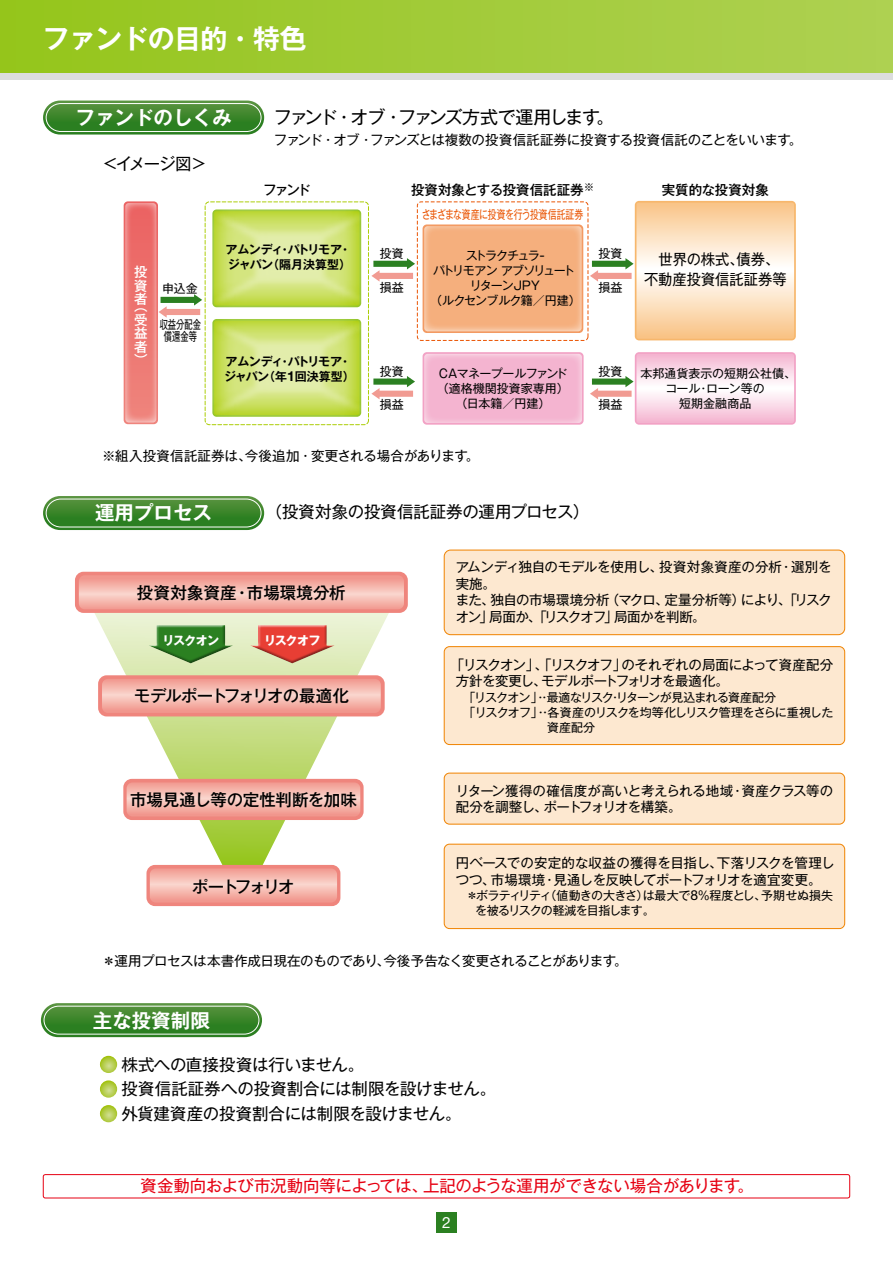
<style>
.page{position:relative;width:893px;height:1263px;background:#fff}
.page>*{position:absolute;margin:0;border:0;box-sizing:border-box;transform-origin:0 0}
.t1{font:700 27px "Gothic MB101 Pr 5 De";letter-spacing:-.025em;color:#fff}
.t2{font:700 19.5px "Gothic MB101 Pr 5 De";color:#fff}
.t3{font:18px "Gothic MB101 Pr 5";letter-spacing:-.11em;color:#000}
.t4{font:16.5px/24.6px "Gothic MB101 Pr 5";letter-spacing:-.015em;color:#000}
.t5{font:16.5px "Gothic MB101 Pr 5";letter-spacing:-.03em;color:#e60012}
.t6{font:500 16.5px "Gothic MB101 Pro";letter-spacing:-.055em;color:#000}
.t7{font:500 16.5px "Gothic MB101 Pro";letter-spacing:-.025em;color:#000}
.t8{font:500 16.5px "Gothic MB101 Pro";letter-spacing:.005em;color:#000}
.t9{font:500 16.5px "Gothic MB101 Pro";letter-spacing:-.125em;color:#000}
.t10{font:15.45px "Helvetica Neue LT Std";color:#fff}
.t11{font:15px/19.5px "Gothic MB101 Pr 5";color:#000;text-align:center;scale:.95 1}
.t12{font:13.5px/16.5px "Gothic MB101 Pr 5";letter-spacing:-.025em;color:#000}
.t13{font:13.5px "Gothic MB101 Pr 5";letter-spacing:.005em;color:#000}
.t14{font:500 13.5px "Gothic MB101 Pr 5";color:#000}
.t15{font:500 13.5px/13.5px "Gothic MB101 Pr 5";color:#fff;text-align:justify}
.t16{font:12px/15px "Gothic MB101 Pr 5";letter-spacing:-.045em;color:#000}
.t17{font:12px/15px "Gothic MB101 Pr 5";letter-spacing:-.07em;color:#000}
.t18{font:700 12px/15px "Gothic MB101 Pr 5 De";letter-spacing:-.045em;color:#000}
.t19{font:12px/15px "Gothic MB101 Pr 5";letter-spacing:-.095em;color:#000;text-align:center}
.t20{font:12px/15px "Gothic MB101 Pr 5";letter-spacing:-.015em;color:#000;text-align:center}
.t21{font:12px/15px "Gothic MB101 Pr 5";color:#000;text-align:center}
.t22{font:12px "Gothic MB101 Pr 5";letter-spacing:-.035em;color:#ea5504;scale:.74 1}
.t23{font:700 12px "Gothic MB101 Pr 5";letter-spacing:-.075em;color:#fff}
.t24{font:12px/12.1px "Gothic MB101 Pr 5";color:#000;text-align:center;scale:.69 1}
.s1{font-family:"Helvetica Neue";font-size:13.8px}
</style>
<div class="page">
<div style="left:0;top:0;width:893px;height:77px;background:linear-gradient(to right,#95c51c,#aed153)"></div>
<div style="left:0;top:74px;width:893px;height:6px;background:#dcdddd"></div>
<div style="left:436px;top:1212px;width:21px;height:21px;background:#2b8021"></div>
<svg style="left:94px;top:613px;width:295px;height:292px"></svg>
<div style="left:75px;top:572px;width:333px;height:41px;background:#ef857d;border-radius:9px"></div>
<svg style="left:79px;top:575px;width:325px;height:34px;background:#f5b3aa"></svg>
<div style="left:98px;top:675px;width:287px;height:41px;background:#ef857d;border-radius:9px"></div>
<svg style="left:102px;top:679px;width:279px;height:34px;background:#f5b4aa"></svg>
<div style="left:123px;top:779px;width:241px;height:41px;background:#ef857d;border-radius:9px"></div>
<svg style="left:127px;top:782px;width:233px;height:34px;background:#f5b4ab"></svg>
<div style="left:146px;top:865px;width:194px;height:41px;background:#ef857d;border-radius:8px"></div>
<svg style="left:150px;top:869px;width:187px;height:33px;background:#f5b5ac"></svg>
<div style="left:444px;top:550px;width:401px;height:85px;background:#fde8d0;border-radius:6px"></div>
<div style="left:444px;top:550px;width:401px;height:85px;border:1px solid #f08300;border-radius:6px"></div>
<div style="left:444px;top:647px;width:401px;height:97px;background:#fde8d0;border-radius:5px"></div>
<div style="left:444px;top:646px;width:401px;height:99px;border:1px solid #f08300;border-radius:5px"></div>
<div style="left:444px;top:773px;width:401px;height:51px;background:#fde8d0;border-radius:5px"></div>
<div style="left:444px;top:773px;width:401px;height:51px;border:1px solid #f08300;border-radius:5px"></div>
<div style="left:444px;top:844px;width:401px;height:84px;background:#fde8d0;border-radius:5px"></div>
<div style="left:444px;top:844px;width:401px;height:85px;border:1px solid #f08300;border-radius:5px"></div>
<div style="left:43px;top:1174px;width:807px;height:24px;border:1px solid #e60012;border-radius:2px"></div>
<div style="left:43px;top:496px;width:221px;height:34px;background:linear-gradient(to right,#2d8023,#2c7f22);border-radius:17px"></div>
<svg style="left:45px;top:498px;width:217px;height:30px;background:#4b8f3c"></svg>
<div style="left:43px;top:101px;width:221px;height:34px;background:linear-gradient(to right,#2f8226,#2e8124);border-radius:17px"></div>
<svg style="left:45px;top:103px;width:217px;height:29px;background:#4b8f3c"></svg>
<div style="left:41px;top:1003px;width:221px;height:34px;background:linear-gradient(to right,#2c7f22,#2c8022);border-radius:17px"></div>
<svg style="left:43px;top:1005px;width:217px;height:30px;background:#4b8f3c"></svg>
<div style="left:417px;top:201px;width:171px;height:140px;border:1px dashed #ea5504;border-radius:4px"></div>
<svg style="left:423px;top:224px;width:160px;height:109px"></svg>
<svg style="left:424px;top:226px;width:158px;height:105px;background:#f5b080"></svg>
<div style="left:635px;top:201px;width:161px;height:139px;background:#f7bb76;border-radius:4px"></div>
<div style="left:635px;top:352px;width:161px;height:73px;background:#f2a2c5;border-radius:4px"></div>
<div style="left:423px;top:352px;width:161px;height:73px;background:#f2a2c5;border-radius:4px"></div>
<div style="left:424px;top:354px;width:158px;height:69px;background:#f4b4d0;border-radius:3px"></div>
<div style="left:592px;top:261px;width:37px;height:6px;background:#2b8021"></div>
<svg style="left:625px;top:203px;width:169px;height:136px;background:#fbe2c4"></svg>
<div style="left:595px;top:273px;width:37px;height:6px;background:#f19b92"></div>
<svg style="left:590px;top:270px;width:8px;height:12px"></svg>
<div style="left:592px;top:378px;width:37px;height:7px;background:#2b8021"></div>
<svg style="left:625px;top:354px;width:169px;height:69px;background:#f9dbe8"></svg>
<div style="left:595px;top:391px;width:37px;height:6px;background:#f19b92"></div>
<svg style="left:590px;top:388px;width:8px;height:11px"></svg>
<svg style="left:124px;top:201px;width:38px;height:223px;background:#ef8884"></svg>
<img style="left:204px;top:201px;width:211px;height:69px">
<img style="left:162px;top:270px;width:253px;height:156px">
<svg style="left:100px;top:1056px;width:17px;height:17px"></svg>
<svg style="left:100px;top:1080px;width:17px;height:18px"></svg>
<svg style="left:100px;top:1105px;width:17px;height:17px"></svg>
<div style="left:146px;top:624px;width:89px;height:42px;background:#000;opacity:.4"></div>
<div style="left:248px;top:624px;width:88px;height:42px;background:#000;opacity:.4"></div>
<h1 class="t1" style="left:43px;top:16px;width:265px">ファンドの目的・特色</h1>
<h2 class="t2" style="left:76px;top:101px;width:157px">ファンドのしくみ</h2>
<p class="t4" style="left:102px;top:150px;width:107px">＜イメージ図＞</p>
<h3 class="t3" style="left:274px;top:102px;width:342px">ファンド・オブ・ファンズ方式で運用します。</h3>
<p class="t12" style="left:274px;top:130px;width:530px">ファンド・オブ・ファンズとは複数の投資信託証券に投資する投資信託のことをいいます。</p>
<p class="t15" style="left:134px;top:264px;width:15px">投資者</p>
<p class="t15" style="left:134px;top:298px;width:15px">（受益者）</p>
<p class="t16" style="left:162px;top:280px;width:37px">申込金</p>
<p class="t24" style="left:160px;top:317px;width:62px">収益分配金償還金等</p>
<p class="t14" style="left:263px;top:179px;width:49px">ファンド</p>
<p class="t14" style="left:411px;top:179px;width:185px">投資対象とする投資信託証券<sup>※</sup></p>
<p class="t22" style="left:422px;top:205px;width:220px">さまざまな資産に投資を行う投資信託証券</p>
<p class="t16" style="left:380px;top:245px;width:25px">投資</p>
<p class="t16" style="left:380px;top:279px;width:25px">損益</p>
<p class="t18" style="left:225px;top:241px;width:127px">アムンディ・パトリモア・ジャパン（隔月決算型）</p>
<p class="t16" style="left:598px;top:245px;width:25px">投資</p>
<p class="t16" style="left:598px;top:279px;width:25px">損益</p>
<p class="t19" style="left:430px;top:247px;width:152px">ストラクチュラ<span class="s1">-<br></span>パトリモアンアブソリュートリターンＪＰＹ<br>（ルクセンブルク籍／円建）</p>
<p class="t18" style="left:224px;top:353px;width:132px">アムンディ・パトリモア・ジャパン（年<span class="s1">1</span>回決算型）</p>
<p class="t16" style="left:380px;top:363px;width:25px">投資</p>
<p class="t16" style="left:380px;top:396px;width:25px">損益</p>
<p class="t20" style="left:437px;top:365px;width:133px">ＣＡマネープールファンド（適格機関投資家専用）（日本籍／円建）</p>
<p class="t16" style="left:598px;top:363px;width:25px">投資</p>
<p class="t16" style="left:598px;top:396px;width:25px">損益</p>
<p class="t13" style="left:102px;top:444px;width:379px">※組入投資信託証券は、今後追加・変更される場合があります。</p>
<h2 class="t2" style="left:95px;top:497px;width:118px">運用プロセス</h2>
<p class="t4" style="left:266px;top:498px;width:325px">（投資対象の投資信託証券の運用プロセス）</p>
<p class="t14" style="left:662px;top:179px;width:109px">実質的な投資対象</p>
<p class="t11" style="left:644px;top:249px;width:151px">世界の株式、債券、<br>不動産投資信託証券等</p>
<p class="t21" style="left:640px;top:365px;width:157px">本邦通貨表示の短期公社債、コール・ローン等の<br>短期金融商品</p>
<p class="t8" style="left:137px;top:579px;width:210px">投資対象資産・市場環境分析</p>
<p class="t23" style="left:163px;top:631px;width:58px">リスクオン</p>
<p class="t23" style="left:264px;top:631px;width:58px">リスクオフ</p>
<p class="t6" style="left:134px;top:682px;width:216px">モデルポートフォリオの最適化</p>
<p class="t7" style="left:130px;top:786px;width:228px">市場見通し等の定性判断を加味</p>
<p class="t9" style="left:192px;top:873px;width:104px">ポートフォリオ</p>
<p class="t12" style="left:456px;top:558px;width:378px">アムンディ独自のモデルを使用し、投資対象資産の分析・選別を実施。<br>また、独自の市場環境分析（マクロ、定量分析等）により、「リスクオン」局面か、「リスクオフ」局面かを判断。</p>
<p class="t12" style="left:456px;top:655px;width:379px;text-indent:-5px">「リスクオン」、「リスクオフ」のそれぞれの局面によって資産配分方針を変更し、モデルポートフォリオを最適化。</p>
<p class="t17" style="left:456px;top:688px;width:379px">　「リスクオン」・・最適なリスク・リターンが見込まれる資産配分<br>　「リスクオフ」・・各資産のリスクを均等化しリスク管理をさらに重視した</p>
<p class="t12" style="left:456px;top:781px;width:379px">リターン獲得の確信度が高いと考えられる地域・資産クラス等の配分を調整し、ポートフォリオを構築。</p>
<p class="t12" style="left:456px;top:854px;width:380px">円ベースでの安定的な収益の獲得を目指し、下落リスクを管理しつつ、市場環境・見通しを反映してポートフォリオを適宜変更。</p>
<p class="t16" style="left:475px;top:887px;width:359px;text-indent:-9px">＊ボラティリティ（値動きの大きさ）は最大で<span class="s1">8</span>％程度とし、予期せぬ損失を被るリスクの軽減を目指します。</p>
<p class="t12" style="left:102px;top:951px;width:527px">＊運用プロセスは本書作成日現在のものであり、今後予告なく変更されることがあります。</p>
<h2 class="t2" style="left:93px;top:1004px;width:119px">主な投資制限</h2>
<p class="t4" style="left:121px;top:1051px;width:376px">株式への直接投資は行いません。<br>投資信託証券への投資割合には制限を設けません。外貨建資産の投資割合には制限を設けません。</p>
<p class="t5" style="left:140px;top:1172px;width:615px">資金動向および市況動向等によっては、上記のような運用ができない場合があります。</p>
<p class="t10" style="left:442px;top:1213px;width:10px">2</p>
</div>
